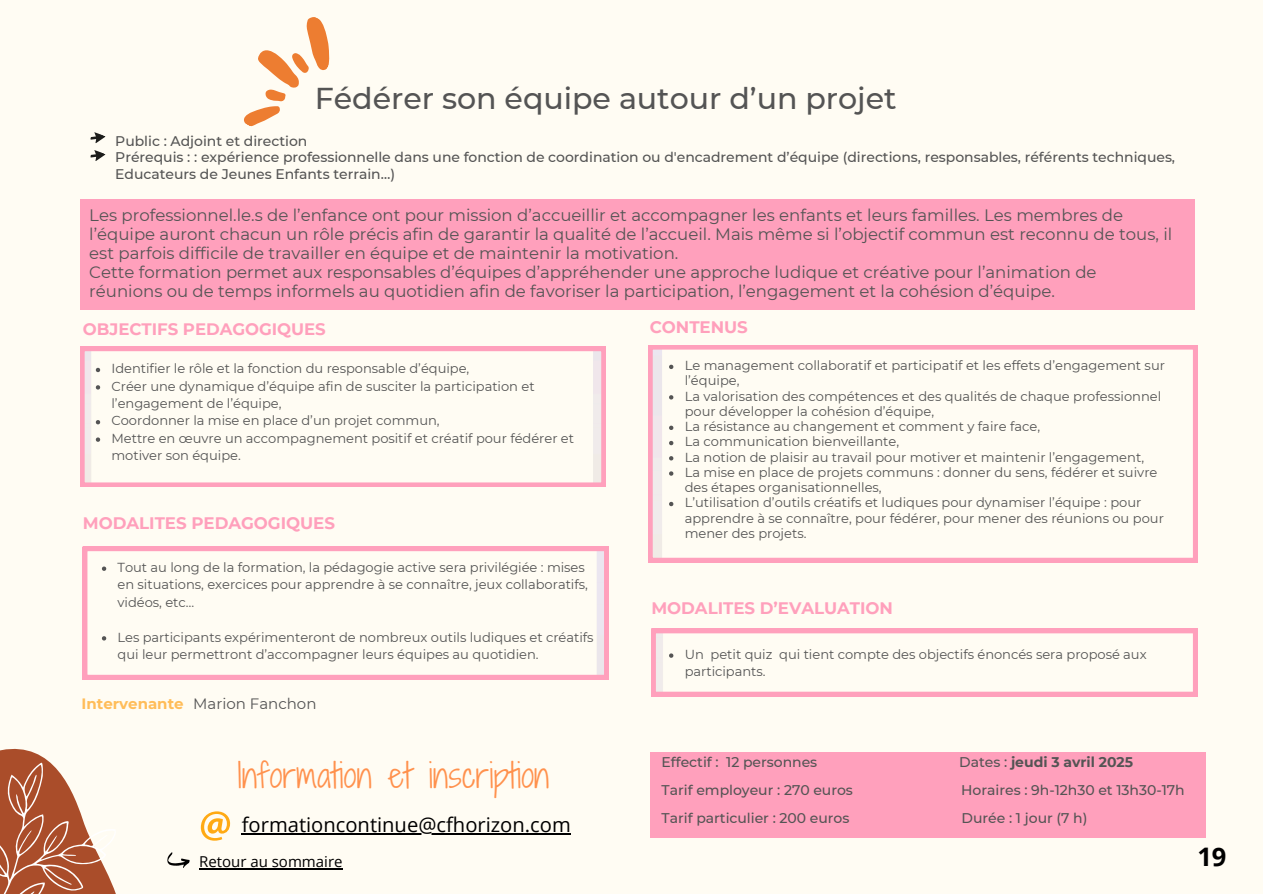
<style>
.page{position:relative;width:1263px;height:894px;background:#fff}
.page>*{position:absolute;margin:0;border:0;box-sizing:border-box;transform-origin:0 0}
.t1{font:32.85px "Shadows Into Light Two";letter-spacing:.01em;color:#ff914d}
.t2{font:500 30.15px "Montserrat";color:#545454}
.t3{font:700 25.5px "Open Sans";color:#000}
.t4{font:20.25px "Open Sans";color:#000}
.t5{font:700 16.65px "Montserrat";color:#ffa0bc}
.t6{font:16.5px/19.2px "Montserrat";color:#545454}
.t7{font:700 16.5px "Montserrat";letter-spacing:-.005em;color:#ffa0bc}
.t8{font:15px "Open Sans";color:#000}
.t9{font:15px "Montserrat";color:#545454}
.t10{font:700 15px "Montserrat";color:#ffbd59}
.t11{font:500 13.95px/16px "Montserrat";color:#545454}
.t12{font:700 13.95px "Montserrat";letter-spacing:-.005em;color:#545454}
.t13{font:13.05px/17.4px "Montserrat";color:#545454}
.s1{font-weight:500}
</style>
<div class="page">
<div style="left:0;top:0;width:1263px;height:893px;background:#fffcf3"></div>
<svg style="left:244px;top:17px;width:86px;height:110px"></svg>
<hr style="left:242px;top:833px;width:329px;height:1px;background:#000">
<svg style="left:201px;top:811px;width:29px;height:29px"></svg>
<svg style="left:90px;top:132px;width:16px;height:29px"></svg>
<div style="left:650px;top:752px;width:555px;height:86px;background:#ffa0bc"></div>
<div style="left:80px;top:198px;width:1114px;height:111px;background:#ffa0bc"></div>
<svg style="left:80px;top:346px;width:526px;height:141px"></svg>
<svg style="left:96px;top:367px;width:4px;height:5px"></svg>
<svg style="left:96px;top:385px;width:4px;height:4px"></svg>
<svg style="left:96px;top:420px;width:4px;height:4px"></svg>
<svg style="left:96px;top:437px;width:4px;height:4px"></svg>
<svg style="left:83px;top:546px;width:525px;height:133px"></svg>
<svg style="left:102px;top:566px;width:4px;height:4px"></svg>
<svg style="left:102px;top:636px;width:4px;height:4px"></svg>
<svg style="left:648px;top:345px;width:549px;height:217px"></svg>
<svg style="left:669px;top:364px;width:4px;height:5px"></svg>
<svg style="left:669px;top:395px;width:4px;height:4px"></svg>
<svg style="left:669px;top:425px;width:4px;height:5px"></svg>
<svg style="left:669px;top:441px;width:4px;height:4px"></svg>
<svg style="left:669px;top:456px;width:4px;height:4px"></svg>
<svg style="left:669px;top:471px;width:4px;height:4px"></svg>
<svg style="left:669px;top:501px;width:4px;height:5px"></svg>
<svg style="left:0;top:748px;width:190px;height:145px"></svg>
<hr style="left:199px;top:868px;width:144px;height:1px;background:#000">
<svg style="left:651px;top:628px;width:546px;height:68px"></svg>
<p class="t2" style="left:315px;top:80px;width:583px">Fédérer son équipe autour d’un projet</p>
<p class="t11" style="left:115px;top:133px;width:194px">Public : Adjoint et direction</p>
<p class="t11" style="left:115px;top:149px;width:1061px">Prérequis : : expérience professionnelle dans une fonction de coordination ou d'encadrement d’équipe (directions, responsables, référents techniques,<br>Educateurs de Jeunes Enfants terrain…)</p>
<p class="t6" style="left:89px;top:205px;width:1084px">Les professionnel.le.s de l’enfance ont pour mission d’accueillir et accompagner les enfants et leurs familles. Les membres de l’équipe auront chacun un rôle précis afin de garantir la qualité de l’accueil. Mais même si l’objectif commun est reconnu de tous, il est parfois difficile de travailler en équipe et de maintenir la motivation.<br>Cette formation permet aux responsables d’équipes d’appréhender une approche ludique et créative pour l’animation de réunions ou de temps informels au quotidien afin de favoriser la participation, l’engagement et la cohésion d’équipe.</p>
<p class="t7" style="left:83px;top:319px;width:244px">OBJECTIFS PEDAGOGIQUES</p>
<h1 class="t5" style="left:650px;top:317px;width:100px">CONTENUS</h1>
<p class="t13" style="left:111px;top:360px;width:359px">Identifier le rôle et la fonction du responsable d’équipe,</p>
<h4 class="t13" style="left:111px;top:377px;width:425px">Créer une dynamique d’équipe afin de susciter la participation et l’engagement de l’équipe,</h4>
<p class="t13" style="left:111px;top:412px;width:330px">Coordonner la mise en place d’un projet commun,</p>
<p class="t13" style="left:111px;top:429px;width:464px">Mettre en œuvre un accompagnement positif et créatif pour fédérer et motiver son équipe.</p>
<p class="t5" style="left:83px;top:513px;width:254px">MODALITES PEDAGOGIQUES</p>
<p class="t13" style="left:118px;top:558px;width:472px">Tout au long de la formation, la pédagogie active sera privilégiée : mises en situations, exercices pour apprendre à se connaître, jeux collaboratifs, vidéos, etc…</p>
<h5 class="t13" style="left:118px;top:628px;width:478px">Les participants expérimenteront de nombreux outils ludiques et créatifs qui leur permettront d’accompagner leurs équipes au quotidien.</h5>
<h6 class="t10" style="left:82px;top:694px;width:104px">Intervenante</h6>
<h4 class="t9" style="left:193px;top:694px;width:125px">Marion Fanchon</h4>
<p class="t1" style="left:237px;top:751px;width:313px">Information et inscription</p>
<p class="t4" style="left:242px;top:810px;width:331px">formationcontinue@cfhorizon.com</p>
<h6 class="t13" style="left:685px;top:358px;width:482px;line-height:15.1px">Le management collaboratif et participatif et les effets d’engagement sur l’équipe,</h6>
<p class="t13" style="left:685px;top:388px;width:478px;line-height:15.3px">La valorisation des compétences et des qualités de chaque professionnel pour développer la cohésion d’équipe,</p>
<p class="t13" style="left:685px;top:417px;width:357px">La résistance au changement et comment y faire face,</p>
<h2 class="t13" style="left:685px;top:433px;width:216px">La communication bienveillante,</h2>
<p class="t13" style="left:685px;top:448px;width:461px">La notion de plaisir au travail pour motiver et maintenir l’engagement,</p>
<h3 class="t13" style="left:685px;top:464px;width:474px;line-height:15.3px">La mise en place de projets communs : donner du sens, fédérer et suivre des étapes organisationnelles,</h3>
<p class="t13" style="left:685px;top:495px;width:481px;line-height:15.1px">L’utilisation d’outils créatifs et ludiques pour dynamiser l’équipe : pour apprendre à se connaître, pour fédérer, pour mener des réunions ou pour mener des projets.</p>
<p class="t5" style="left:651px;top:597px;width:243px">MODALITES D’EVALUATION</p>
<p class="t13" style="left:685px;top:645px;width:463px">Un petit quiz qui tient compte des objectifs énoncés sera proposé aux participants.</p>
<p class="t11" style="left:662px;top:753px;width:157px">Effectif : 12 personnes</p>
<p class="t12" style="left:959px;top:753px;width:175px"><span class="s1">Dates :</span> jeudi 3 avril 2025</p>
<h6 class="t11" style="left:662px;top:781px;width:193px">Tarif employeur : 270 euros</h6>
<h6 class="t11" style="left:961px;top:781px;width:225px">Horaires : 9h-12h30 et 13h30-17h</h6>
<h4 class="t11" style="left:662px;top:809px;width:189px">Tarif particulier : 200 euros</h4>
<h4 class="t11" style="left:962px;top:809px;width:127px">Durée : 1 jour (7 h)</h4>
<p class="t8" style="left:199px;top:851px;width:145px">Retour au sommaire</p>
<p class="t3" style="left:1197px;top:838px;width:31px">19</p>
</div>
